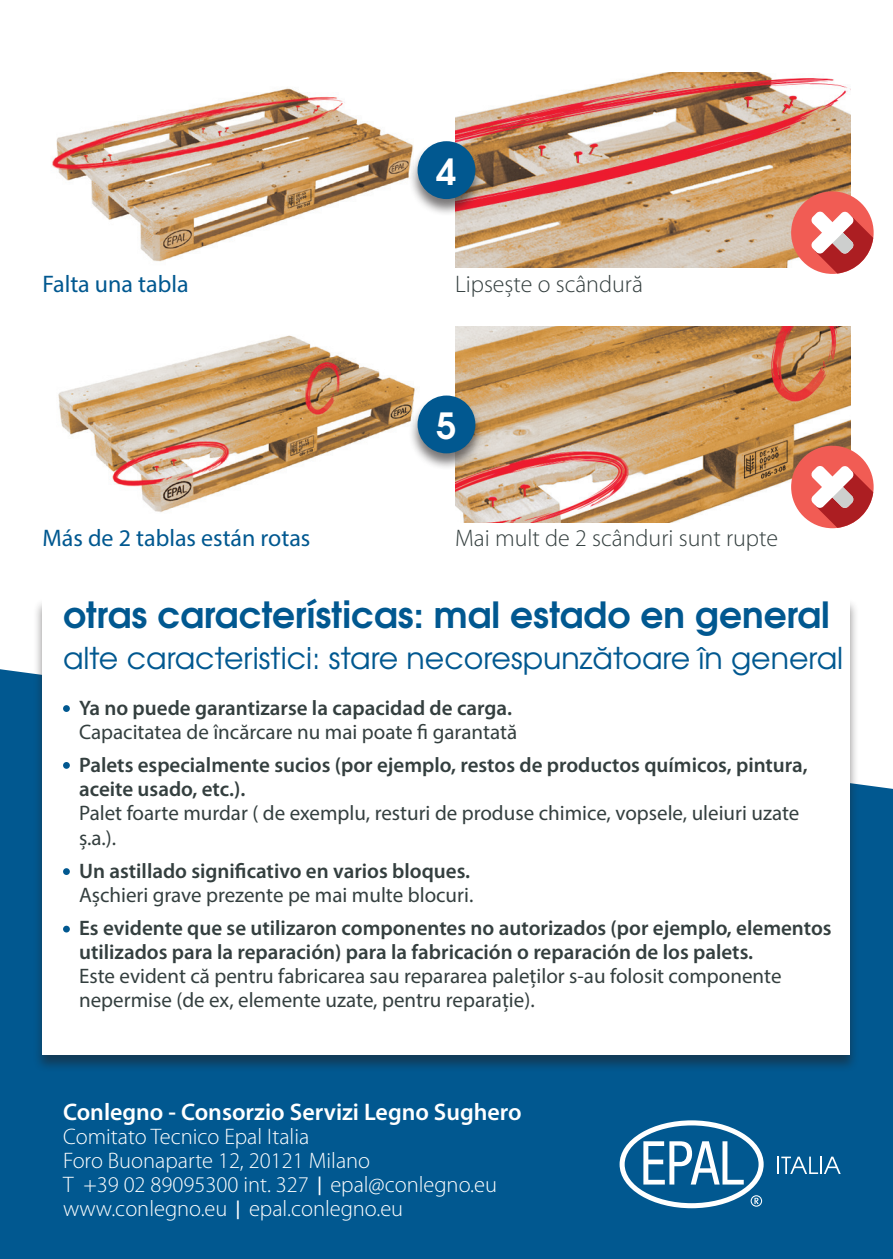
<style>
.page{position:relative;width:893px;height:1259px;background:#fff}
.page>*{position:absolute;margin:0;border:0;box-sizing:border-box;transform-origin:0 0}
.t1{font:700 36px "Te X Gyre Adventor";color:#015890}
.t2{font:700 36px "Te X Gyre Adventor";color:#fff}
.t3{font:30px "Te X Gyre Adventor";color:#015890}
.t4{font:300 24px "Myriad Pro";color:#343f3f}
.t5{font:600 24px "Myriad Pro";color:#fff}
.t6{font:24px "Myriad Pro";color:#015890}
.t7{font:300 22.5px/24px "Myriad Pro";color:#fff}
.t8{font:600 21px/24px "Myriad Pro";color:#343f3f}
.t9{font:21px/25.2px "Myriad Pro";color:#343f3f}
.s1{font-family:"Trebuchet MS";font-weight:400}
</style>
<div class="page">
<div style="left:0;top:669px;width:893px;height:590px;background:#015890"></div>
<div style="left:33px;top:598px;width:826px;height:474px;background:#231f20;opacity:.5"></div>
<div style="left:43px;top:599px;width:807px;height:455px;background:#fff"></div>
<img style="left:58px;top:335px;width:357px;height:177px">
<img style="left:455px;top:327px;width:395px;height:195px">
<img style="left:51px;top:88px;width:357px;height:174px">
<img style="left:455px;top:72px;width:395px;height:196px">
<div style="left:63px;top:705px;width:7px;height:7px;background:#015890;border-radius:50%"></div>
<div style="left:63px;top:762px;width:7px;height:7px;background:#015890;border-radius:50%"></div>
<div style="left:63px;top:868px;width:7px;height:7px;background:#015890;border-radius:50%"></div>
<div style="left:63px;top:925px;width:7px;height:7px;background:#015890;border-radius:50%"></div>
<svg style="left:620px;top:1120px;width:144px;height:88px"></svg>
<svg style="left:778px;top:1156px;width:63px;height:18px"></svg>
<div style="left:408px;top:395px;width:77px;height:76px;background:#231f20;opacity:.6"></div>
<div style="left:418px;top:395px;width:57px;height:58px;background:#015890;border-radius:50%"></div>
<div style="left:791px;top:446px;width:83px;height:82px;background:#f15c54;border-radius:50%"></div>
<svg style="left:811px;top:465px;width:62px;height:63px"></svg>
<div style="left:408px;top:140px;width:77px;height:77px;background:#231f20;opacity:.6"></div>
<div style="left:418px;top:141px;width:57px;height:58px;background:#015890;border-radius:50%"></div>
<div style="left:791px;top:191px;width:83px;height:83px;background:#f15c54;border-radius:50%"></div>
<svg style="left:811px;top:211px;width:62px;height:62px"></svg>
<h1 class="t2" style="left:436px;top:140px;width:22px">4</h1>
<p class="t6" style="left:43px;top:269px;width:148px">Falta una tabla</p>
<p class="t4" style="left:455px;top:271px;width:189px">Lipsește o scândură</p>
<h1 class="t2" style="left:436px;top:394px;width:22px">5</h1>
<p class="t6" style="left:43px;top:523px;width:269px">Más de 2 tablas están rotas</p>
<p class="t4" style="left:455px;top:525px;width:325px">Mai mult de 2 scânduri sunt rupte</p>
<h1 class="t1" style="left:63px;top:583px;width:768px">otras características: mal estado en general</h1>
<h2 class="t3" style="left:63px;top:634px;width:782px">alte caracteristici: stare necorespunzătoare în general</h2>
<p class="t8" style="left:79px;top:695px;width:434px">Ya no puede garantizarse la capacidad de carga.</p>
<p class="t9" style="left:79px;top:718px;width:439px">Capacitatea de încărcare nu mai poate fi garantată</p>
<p class="t8" style="left:79px;top:752px;width:730px">Palets especialmente sucios (por ejemplo, restos de productos químicos, pintura, aceite usado, etc.).</p>
<p class="t9" style="left:79px;top:799px;width:722px">Palet foarte murdar ( de exemplu, resturi de produse chimice, vopsele, uleiuri uzate ș.a.).</p>
<p class="t8" style="left:79px;top:858px;width:393px">Un astillado significativo en varios bloques.</p>
<p class="t9" style="left:79px;top:882px;width:396px">Așchieri grave prezente pe mai multe blocuri.</p>
<p class="t8" style="left:79px;top:915px;width:754px">Es evidente que se utilizaron componentes no autorizados (por ejemplo, elementos utilizados para la reparación) para la fabricación o reparación de los palets.</p>
<p class="t9" style="left:79px;top:963px;width:704px;line-height:24px">Este evident că pentru fabricarea sau repararea paleților s-au folosit componente nepermise (de ex, elemente uzate, pentru reparație).</p>
<p class="t5" style="left:63px;top:1097px;width:460px">Conlegno - Consorzio Servizi Legno Sughero</p>
<p class="t7" style="left:63px;top:1125px;width:435px">Comitato Tecnico Epal Italia<br>Foro Buonaparte 12, 20121 Milano<br>T +39 02 89095300 int. 327 <span class="s1">|</span> epal@conlegno.eu www.conlegno.eu <span class="s1">|</span> epal.conlegno.eu</p>
</div>
